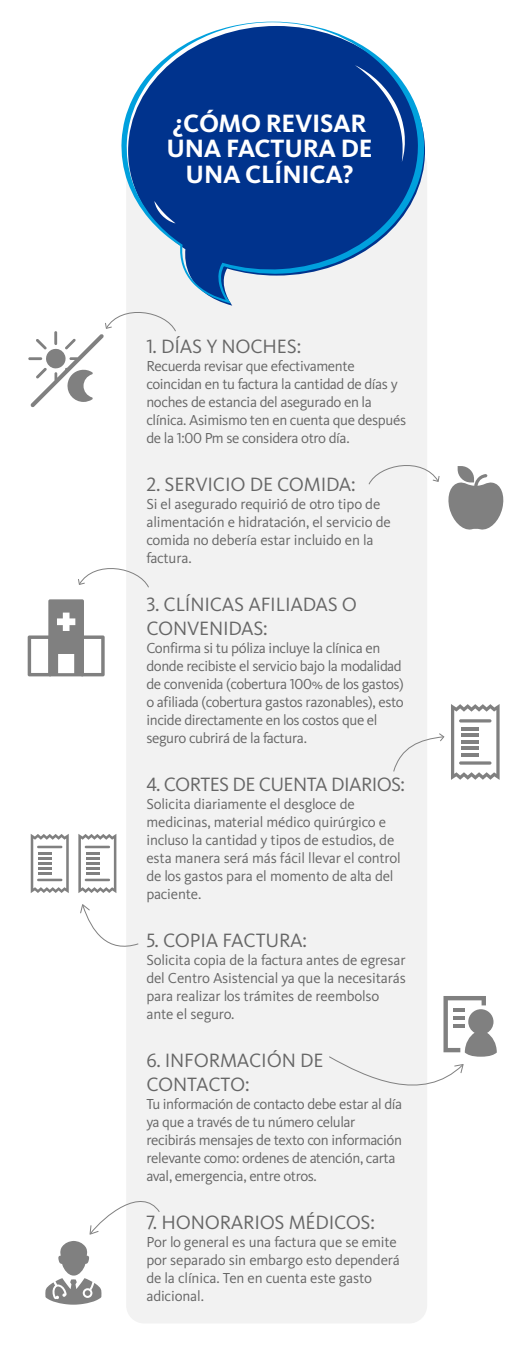
<style>
.page{position:relative;width:529px;height:1371px;background:#fff}
.page>*{position:absolute;margin:0;border:0;box-sizing:border-box;transform-origin:0 0}
.t1{font:700 26px/25.2px "Kievit LF";letter-spacing:-.01em;color:#fff;text-align:center}
.t2{font:20px/24px "Kievit LF";letter-spacing:-.01em;color:#666}
.t3{font:20px "Kievit LF";letter-spacing:-.03em;color:#666}
.t4{font:15px/18px "Kievit LF";letter-spacing:-.025em;color:#666}
</style>
<div class="page">
<div style="left:126px;top:147px;width:301px;height:1176px;background:#f2f2f2;border-radius:18px"></div>
<svg style="left:121px;top:22px;width:304px;height:281px;fill:#00338d"></svg>
<svg style="left:355px;top:65px;width:50px;height:97px;background:#194a9a"></svg>
<svg style="left:154px;top:201px;width:22px;height:22px"></svg>
<svg style="left:78px;top:568px;width:71px;height:20px"></svg>
<svg style="left:368px;top:465px;width:72px;height:20px"></svg>
<hr style="left:28px;top:357px;width:14px;height:3px;background:#808080">
<svg style="left:30px;top:312px;width:146px;height:95px"></svg>
<svg style="left:448px;top:466px;width:56px;height:64px"></svg>
<svg style="left:28px;top:599px;width:77px;height:77px"></svg>
<svg style="left:451px;top:704px;width:49px;height:76px"></svg>
<svg style="left:31px;top:834px;width:38px;height:59px"></svg>
<svg style="left:78px;top:834px;width:38px;height:59px"></svg>
<svg style="left:393px;top:733px;width:52px;height:39px"></svg>
<svg style="left:80px;top:904px;width:59px;height:43px"></svg>
<svg style="left:329px;top:996px;width:168px;height:90px"></svg>
<svg style="left:45px;top:1201px;width:115px;height:103px"></svg>
<h1 class="t1" style="left:167px;top:111px;width:208px">¿CÓMO REVISAR<br>UNA FACTURA DE<br>UNA CLÍNICA?</h1>
<h2 class="t2" style="left:146px;top:334px;width:156px">1. DÍAS Y NOCHES:</h2>
<p class="t4" style="left:146px;top:357px;width:261px">Recuerda revisar que efectivamente coincidan en tu factura la cantidad de días y noches de estancia del asegurado en la clínica. Asimismo ten en cuenta que después de la 1:00 Pm se considera otro día.</p>
<h2 class="t2" style="left:146px;top:472px;width:211px">2. SERVICIO DE COMIDA:</h2>
<p class="t4" style="left:146px;top:495px;width:246px">Si el asegurado requirió de otro tipo de alimentación e hidratación, el servicio de comida no debería estar incluido en la factura.</p>
<h2 class="t2" style="left:146px;top:592px;width:212px">3. CLÍNICAS AFILIADAS O<br>CONVENIDAS:</h2>
<p class="t4" style="left:146px;top:639px;width:259px">Confirma si tu póliza incluye la clínica en donde recibiste el servicio bajo la modalidad de convenida (cobertura 100% de los gastos) o afiliada (cobertura gastos razonables), esto incide directamente en los costos que el seguro cubrirá de la factura.</p>
<h2 class="t3" style="left:146px;top:773px;width:260px">4. CORTES DE CUENTA DIARIOS:</h2>
<p class="t4" style="left:146px;top:795px;width:256px">Solicita diariamente el desgloce de medicinas, material médico quirúrgico e incluso la cantidad y tipos de estudios, de esta manera será más fácil llevar el control de los gastos para el momento de alta del paciente.</p>
<h2 class="t2" style="left:146px;top:928px;width:162px">5. COPIA FACTURA:</h2>
<p class="t4" style="left:146px;top:951px;width:261px">Solicita copia de la factura antes de egresar del Centro Asistencial ya que la necesitarás para realizar los trámites de reembolso ante el seguro.</p>
<h2 class="t2" style="left:146px;top:1048px;width:179px">6. INFORMACIÓN DE<br>CONTACTO:</h2>
<p class="t4" style="left:146px;top:1095px;width:257px">Tu información de contacto debe estar al día ya que a través de tu número celular recibirás mensajes de texto con información relevante como: ordenes de atención, carta aval, emergencia, entre otros.</p>
<h2 class="t2" style="left:146px;top:1210px;width:230px">7. HONORARIOS MÉDICOS:</h2>
<p class="t4" style="left:146px;top:1233px;width:255px">Por lo general es una factura que se emite por separado sin embargo esto dependerá de la clínica. Ten en cuenta este gasto adicional.</p>
</div>
